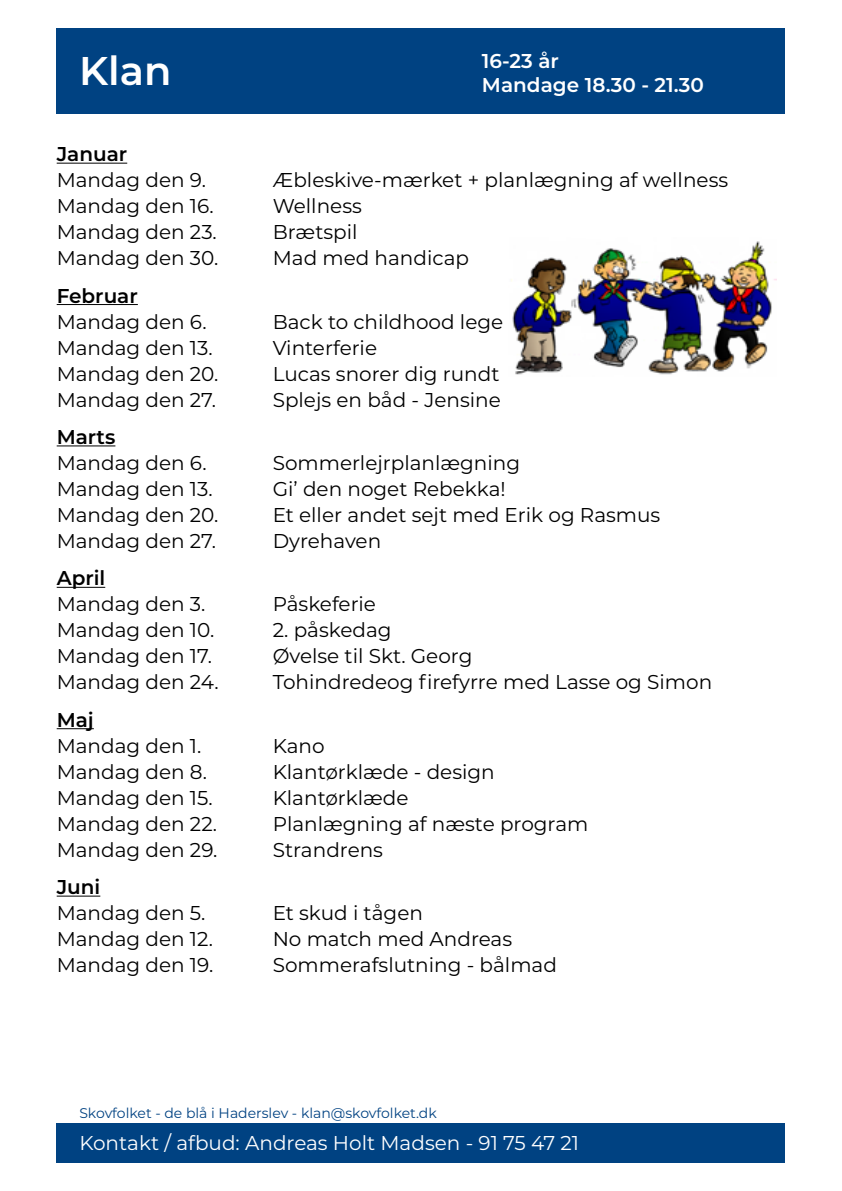
<style>
.page{position:relative;width:842px;height:1191px;background:#fff}
.page>*{position:absolute;margin:0;border:0;box-sizing:border-box;transform-origin:0 0}
.t1{font:600 40px "Montserrat";color:#fff}
.t2{font:20px "Montserrat";color:#000}
.t3{font:20px "Montserrat";color:#fff}
.t4{font:600 20px "Montserrat";color:#000}
.t5{font:600 20px/24px "Montserrat";color:#fff}
.t6{font:14px "Montserrat";color:#004282}
</style>
<div class="page">
<div style="left:56px;top:28px;width:729px;height:85px;background:#004282"></div>
<div style="left:57px;top:1123px;width:728px;height:39px;background:#004282"></div>
<hr style="left:57px;top:163px;width:70px;height:1px;background:#000">
<hr style="left:57px;top:304px;width:81px;height:1px;background:#000">
<hr style="left:57px;top:445px;width:58px;height:1px;background:#000">
<hr style="left:57px;top:587px;width:48px;height:1px;background:#000">
<hr style="left:57px;top:728px;width:37px;height:1px;background:#000">
<hr style="left:57px;top:895px;width:43px;height:1px;background:#000">
<img style="left:511px;top:241px;width:266px;height:134px">
<h1 class="t1" style="left:79px;top:42px;width:94px">Klan</h1>
<p class="t5" style="left:482px;top:48px;width:224px">16-23 år<br>Mandage 18.30 - 21.30</p>
<p class="t4" style="left:57px;top:140px;width:72px">Januar</p>
<p class="t2" style="left:57px;top:166px;width:151px">Mandag den 9.</p>
<p class="t2" style="left:273px;top:166px;width:457px">Æbleskive-mærket + planlægning af wellness</p>
<p class="t2" style="left:57px;top:192px;width:159px">Mandag den 16.</p>
<p class="t2" style="left:273px;top:192px;width:91px">Wellness</p>
<p class="t2" style="left:57px;top:218px;width:162px">Mandag den 23.</p>
<p class="t2" style="left:273px;top:218px;width:86px">Brætspil</p>
<p class="t2" style="left:57px;top:244px;width:163px">Mandag den 30.</p>
<p class="t2" style="left:273px;top:244px;width:198px">Mad med handicap</p>
<p class="t4" style="left:57px;top:281px;width:83px">Februar</p>
<p class="t2" style="left:57px;top:308px;width:151px">Mandag den 6.</p>
<p class="t2" style="left:273px;top:308px;width:232px">Back to childhood lege</p>
<p class="t2" style="left:57px;top:334px;width:157px">Mandag den 13.</p>
<p class="t2" style="left:273px;top:334px;width:106px">Vinterferie</p>
<p class="t2" style="left:57px;top:360px;width:163px">Mandag den 20.</p>
<p class="t2" style="left:273px;top:360px;width:228px">Lucas snorer dig rundt</p>
<p class="t2" style="left:57px;top:386px;width:161px">Mandag den 27.</p>
<p class="t2" style="left:273px;top:386px;width:230px">Splejs en båd - Jensine</p>
<p class="t4" style="left:57px;top:422px;width:60px">Marts</p>
<p class="t2" style="left:57px;top:449px;width:151px">Mandag den 6.</p>
<p class="t2" style="left:273px;top:449px;width:249px">Sommerlejrplanlægning</p>
<p class="t2" style="left:57px;top:475px;width:157px">Mandag den 13.</p>
<p class="t2" style="left:273px;top:475px;width:235px">Gi’ den noget Rebekka!</p>
<p class="t2" style="left:57px;top:501px;width:163px">Mandag den 20.</p>
<p class="t2" style="left:273px;top:501px;width:389px">Et eller andet sejt med Erik og Rasmus</p>
<p class="t2" style="left:57px;top:527px;width:161px">Mandag den 27.</p>
<p class="t2" style="left:273px;top:527px;width:110px">Dyrehaven</p>
<p class="t4" style="left:57px;top:564px;width:50px">April</p>
<p class="t2" style="left:57px;top:590px;width:150px">Mandag den 3.</p>
<p class="t2" style="left:273px;top:590px;width:105px">Påskeferie</p>
<p class="t2" style="left:57px;top:616px;width:159px">Mandag den 10.</p>
<p class="t2" style="left:273px;top:616px;width:120px">2. påskedag</p>
<p class="t2" style="left:57px;top:642px;width:157px">Mandag den 17.</p>
<p class="t2" style="left:273px;top:642px;width:201px">Øvelse til Skt. Georg</p>
<p class="t2" style="left:57px;top:668px;width:164px">Mandag den 24.</p>
<p class="t2" style="left:273px;top:668px;width:441px">Tohindredeog firefyrre med Lasse og Simon</p>
<p class="t4" style="left:57px;top:705px;width:39px">Maj</p>
<p class="t2" style="left:57px;top:732px;width:146px">Mandag den 1.</p>
<p class="t2" style="left:273px;top:732px;width:53px">Kano</p>
<p class="t2" style="left:57px;top:758px;width:152px">Mandag den 8.</p>
<p class="t2" style="left:273px;top:758px;width:224px">Klantørklæde - design</p>
<p class="t2" style="left:57px;top:784px;width:158px">Mandag den 15.</p>
<p class="t2" style="left:273px;top:784px;width:137px">Klantørklæde</p>
<p class="t2" style="left:57px;top:810px;width:162px">Mandag den 22.</p>
<p class="t2" style="left:273px;top:810px;width:317px">Planlægning af næste program</p>
<p class="t2" style="left:57px;top:836px;width:162px">Mandag den 29.</p>
<p class="t2" style="left:273px;top:836px;width:112px">Strandrens</p>
<p class="t4" style="left:57px;top:873px;width:45px">Juni</p>
<p class="t2" style="left:57px;top:899px;width:150px">Mandag den 5.</p>
<p class="t2" style="left:273px;top:899px;width:152px">Et skud i tågen</p>
<p class="t2" style="left:57px;top:925px;width:158px">Mandag den 12.</p>
<p class="t2" style="left:273px;top:925px;width:241px">No match med Andreas</p>
<p class="t2" style="left:57px;top:951px;width:158px">Mandag den 19.</p>
<p class="t2" style="left:273px;top:951px;width:286px">Sommerafslutning - bålmad</p>
<p class="t6" style="left:79px;top:1103px;width:359px">Skovfolket - de blå i Haderslev - klan@skovfolket.dk</p>
<p class="t3" style="left:79px;top:1128px;width:501px">Kontakt / afbud: Andreas Holt Madsen - 91 75 47 21</p>
</div>
